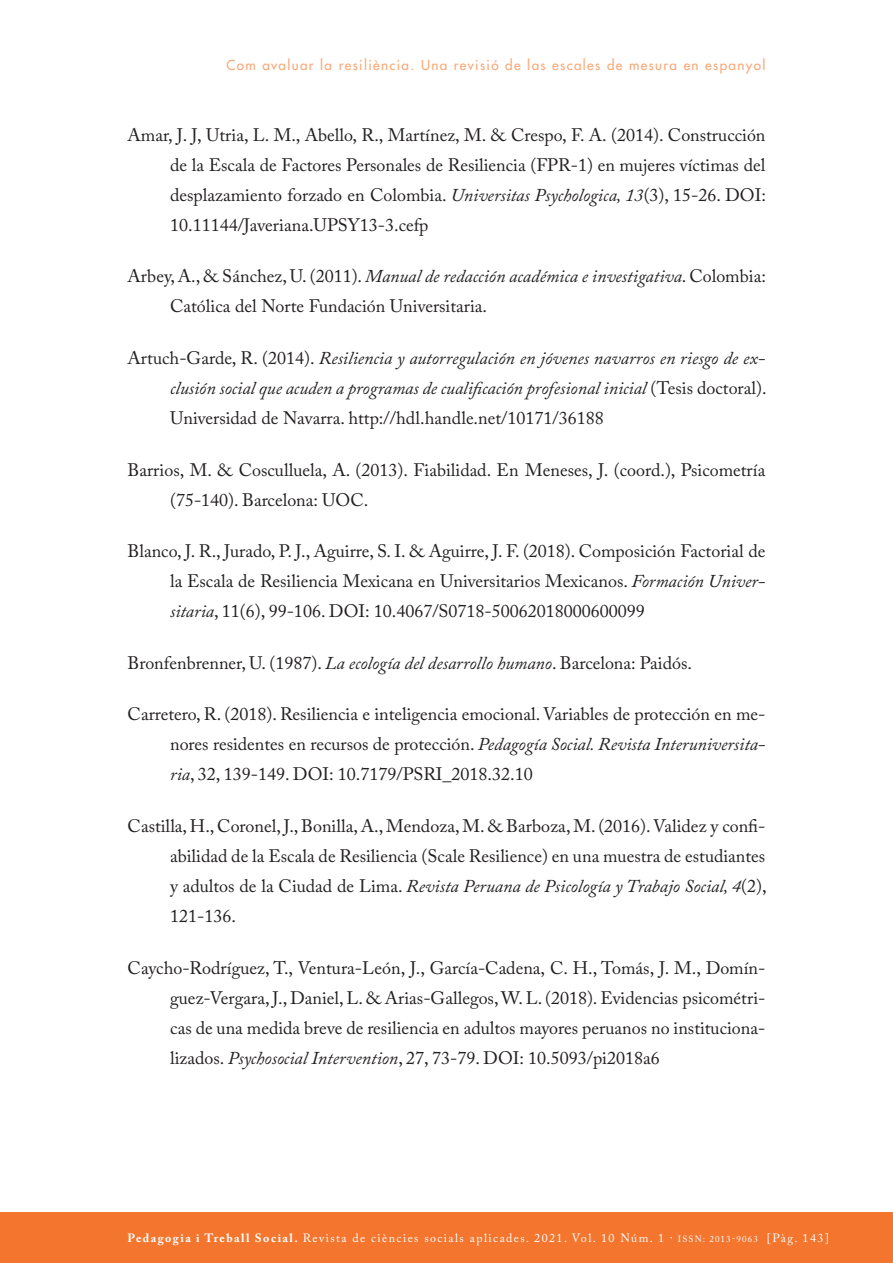
<style>
.page{position:relative;width:893px;height:1263px;background:#fff}
.page>*{position:absolute;margin:0;border:0;box-sizing:border-box;transform-origin:0 0}
.TEXT_COMU{font:18px/30px "Adobe Caslon Pro";color:#231f20;text-align:justify}
.TEXT_COMU-2{font:italic 18px/30px "Adobe Caslon Pro";color:#231f20;text-align:justify}
.CAPÇALERA_DRETA{font:13.5px "Futura";letter-spacing:.1em;color:#f8a877}
.t1{font:12px "Adobe Caslon Pro";letter-spacing:.12em;color:#fff}
.s1{font-style:italic}
.s2{font-style:normal}
.s3{font-weight:700}
.s4{font-size:9px}
</style>
<div class="page">
<div style="left:0;top:1212px;width:893px;height:51px;background:#f3752e"></div>
<p class="CAPÇALERA_DRETA" style="left:227px;top:57px;width:540px">Com avaluar la resiliència. Una revisió de las escales de mesura en espanyol</p>
<p class="TEXT_COMU" style="left:170px;top:120px;width:597px;text-indent:-43px">Amar, J. J, Utria, L. M., Abello, R., Martínez, M. &amp; Crespo, F. A. (2014). Construcción de la Escala de Factores Personales de Resiliencia (FPR-1) en mujeres víctimas del desplazamiento forzado en Colombia. <span class="s1">Universitas Psychologica, 13</span>(3), 15-26. DOI:<br>10.11144/Javeriana.UPSY13-3.cefp</p>
<p class="TEXT_COMU" style="left:170px;top:261px;width:597px;text-indent:-43px">Arbey, A., &amp; Sánchez, U. (2011). <span class="s1">Manual de redacción académica e investigativa</span>. Colombia:<br>Católica del Norte Fundación Universitaria.</p>
<p class="TEXT_COMU-2" style="left:170px;top:343px;width:598px;text-indent:-43px"><span class="s2">Artuch-Garde, R. (2014).</span> Resiliencia y autorregulación en jóvenes navarros en riesgo de ex&shy;clusión social que acuden a programas de cualificación profesional inicial <span class="s2">(Tesis doctoral).<br>Universidad de Navarra. http://hdl.handle.net/10171/36188</span></p>
<p class="TEXT_COMU" style="left:170px;top:454px;width:597px;text-indent:-43px">Barrios, M. &amp; Cosculluela, A. (2013). Fiabilidad. En Meneses, J. (coord.), Psicometría (75-140). Barcelona: UOC.</p>
<p class="TEXT_COMU" style="left:170px;top:536px;width:597px;text-indent:-43px">Blanco, J. R., Jurado, P. J., Aguirre, S. I. &amp; Aguirre, J. F. (2018). Composición Factorial de la Escala de Resiliencia Mexicana en Universitarios Mexicanos. <span class="s1">Formación Univer&shy;sitaria</span>, 11(6), 99-106. DOI: 10.4067/S0718-50062018000600099</p>
<p class="TEXT_COMU" style="left:128px;top:648px;width:566px">Bronfenbrenner, U. (1987). <span class="s1">La ecología del desarrollo humano</span>. Barcelona: Paidós.</p>
<p class="TEXT_COMU" style="left:170px;top:699px;width:597px;text-indent:-43px">Carretero, R. (2018). Resiliencia e inteligencia emocional. Variables de protección en me&shy;nores residentes en recursos de protección. <span class="s1">Pedagogía Social. Revista Interuniversita&shy;ria</span>, 32, 139-149. DOI: 10.7179/PSRI_2018.32.10</p>
<p class="TEXT_COMU" style="left:170px;top:811px;width:598px;text-indent:-43px">Castilla, H., Coronel, J., Bonilla, A., Mendoza, M. &amp; Barboza, M. (2016). Validez y confi&shy;abilidad de la Escala de Resiliencia (Scale Resilience) en una muestra de estudiantes y adultos de la Ciudad de Lima. <span class="s1">Revista Peruana de Psicología y Trabajo Social, 4</span>(2), 121-136.</p>
<p class="TEXT_COMU" style="left:170px;top:952px;width:597px;text-indent:-43px">Caycho-Rodríguez, T., Ventura-León, J., García-Cadena, C. H., Tomás, J. M., Domín&shy;guez-Vergara, J., Daniel, L. &amp; Arias-Gallegos, W. L. (2018). Evidencias psicométri&shy;cas de una medida breve de resiliencia en adultos mayores peruanos no instituciona&shy;lizados. <span class="s1">Psychosocial Intervention</span>, 27, 73-79. DOI: 10.5093/pi2018a6</p>
<p class="t1" style="left:128px;top:1231px;width:703px"><span class="s3">Pedagogia i Treball Social.</span> Revista de ciències socials aplicades. 2021. Vol. 10 Núm. 1 · <span class="s4">ISSN: 2013-9063</span> [Pàg. 143]</p>
</div>
